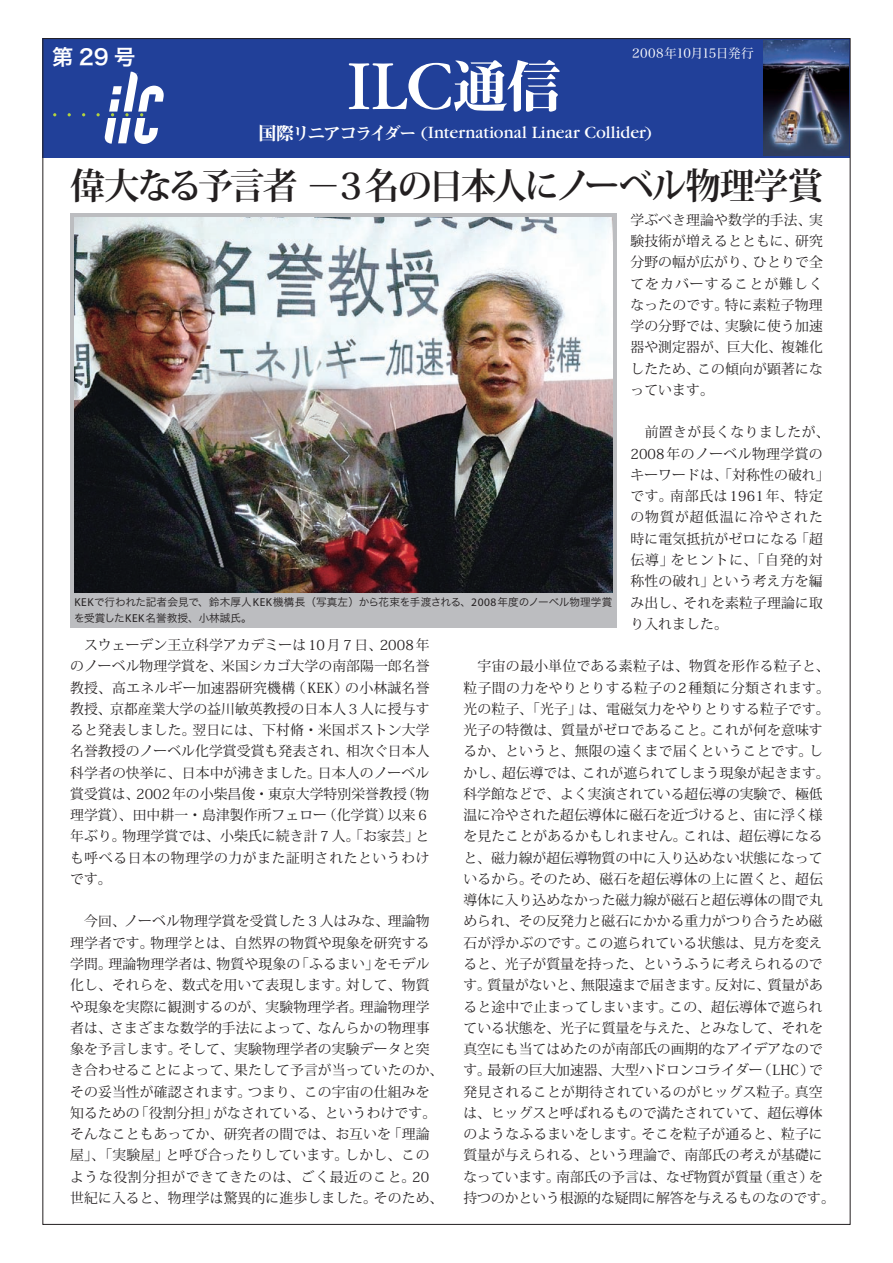
<style>
.page{position:relative;width:893px;height:1263px;background:#fff}
.page>*{position:absolute;margin:0;border:0;box-sizing:border-box;transform-origin:0 0}
.t1{font:73.2px "Garamond";color:#fff}
.t2{font:700 36.15px "Koz Min Std";letter-spacing:-.065em;color:#231f20}
.t3{font:21.3px "Hira Kaku Pro W6";color:#fff}
.t4{font:18px "Garamond";color:#fff}
.t5{font:13.8px/21.3px "Koz Min Std";letter-spacing:.01em;color:#231f20}
.t6{font:12.75px "Hira Min Pro W3";letter-spacing:-.035em;color:#fff}
.t7{font:10.65px/15.9px "Hira Kaku Pro W3";color:#231f20}
.s1{font-family:"Midashi Min Pro MA31";font-size:56.25px}
.s2{font-family:"Midashi Min Pro MA31"}
.s3{font-family:"Myriad";font-size:11.55px}
</style>
<div class="page">
<div style="left:43px;top:38px;width:807px;height:119px;background:#214099"></div>
<img style="left:763px;top:40px;width:85px;height:115px">
<div style="left:70px;top:214px;width:547px;height:414px;background:#bcbdc0"></div>
<svg style="left:96px;top:72px;width:68px;height:72px"></svg>
<img style="left:74px;top:218px;width:538px;height:374px">
<h3 class="t3" style="left:52px;top:37px;width:85px">第29号</h3>
<p class="t6" style="left:632px;top:42px;width:123px">2008年10月15日発行</p>
<h1 class="t1" style="left:347px;top:48px;width:216px">ILC<span class="s1">通信</span></h1>
<h3 class="t4" style="left:258px;top:123px;width:395px"><span class="s2">国際リニアコライダー</span> (International Linear Collider)</h3>
<h2 class="t2" style="left:70px;top:162px;width:754px">偉大なる予言者 －３名の日本人にノーベル物理学賞</h2>
<p class="t5" style="left:630px;top:209px;width:194px;text-align:justify">学ぶべき理論や数学的手法、実験技術が増えるとともに、研究分野の幅が広がり、ひとりで全てをカバーすることが難しくなったのです。特に素粒子物理学の分野では、実験に使う加速器や測定器が、巨大化、複雑化したため、この傾向が顕著になっています。</p>
<p class="t5" style="left:630px;top:422px;width:201px">　前置きが長くなりましたが、<br>2008年のノーベル物理学賞のキーワードは、「対称性の破れ」です。南部氏は1961年、特定の物質が超低温に冷やされた時に電気抵抗がゼロになる「超伝導」をヒントに、「自発的対称性の破れ」という考え方を編み出し、それを素粒子理論に取り入れました。</p>
<p class="t5" style="left:463px;top:656px;width:373px">　宇宙の最小単位である素粒子は、物質を形作る粒子と、粒子間の力をやりとりする粒子の2種類に分類されます。光の粒子、「光子」は、電磁気力をやりとりする粒子です。光子の特徴は、質量がゼロであること。これが何を意味するか、というと、無限の遠くまで届くということです。しかし、超伝導では、これが遮られてしまう現象が起きます。科学館などで、よく実演されている超伝導の実験で、極低温に冷やされた超伝導体に磁石を近づけると、宙に浮く様を見たことがあるかもしれません。これは、超伝導になると、磁力線が超伝導物質の中に入り込めない状態になっているから。そのため、磁石を超伝導体の上に置くと、超伝導体に入り込めなかった磁力線が磁石と超伝導体の間で丸められ、その反発力と磁石にかかる重力がつり合うため磁石が浮かぶのです。この遮られている状態は、見方を変えると、光子が質量を持った、というふうに考えられるのです。質量がないと、無限遠まで届きます。反対に、質量があると途中で止まってしまいます。この、超伝導体で遮られている状態を、光子に質量を与えた、とみなして、それを真空にも当てはめたのが南部氏の画期的なアイデアなのです。最新の巨大加速器、大型ハドロンコライダー（LHC）で発見されることが期待されているのがヒッグス粒子。真空は、ヒッグスと呼ばれるもので満たされていて、超伝導体のようなふるまいをします。そこを粒子が通ると、粒子に質量が与えられる、という理論で、南部氏の考えが基礎になっています。南部氏の予言は、なぜ物質が質量（重さ）を持つのかという根源的な疑問に解答を与えるものなのです。</p>
<p class="t7" style="left:74px;top:593px;width:540px"><span class="s3">KEK</span>で行われた記者会見で、鈴木厚人<span class="s3">KEK</span>機構長（写真左）から花束を手渡される、<span class="s3">2008</span>年度のノーベル物理学賞を受賞した<span class="s3">KEK</span>名誉教授、小林誠氏。</p>
<p class="t5" style="left:70px;top:634px;width:361px;text-align:justify">　スウェーデン王立科学アカデミーは10月７日、2008年のノーベル物理学賞を、米国シカゴ大学の南部陽一郎名誉教授、高エネルギー加速器研究機構（KEK）の小林誠名誉教授、京都産業大学の益川敏英教授の日本人３人に授与すると発表しました。翌日には、下村脩・米国ボストン大学名誉教授のノーベル化学賞受賞も発表され、相次ぐ日本人科学者の快挙に、日本中が沸きました。日本人のノーベル賞受賞は、2002年の小柴昌俊・東京大学特別栄誉教授（物理学賞）、田中耕一・島津製作所フェロー（化学賞）以来６年ぶり。物理学賞では、小柴氏に続き計７人。「お家芸」とも呼べる日本の物理学の力がまた証明されたというわけです。</p>
<p class="t5" style="left:70px;top:911px;width:375px">　今回、ノーベル物理学賞を受賞した３人はみな、理論物理学者です。物理学とは、自然界の物質や現象を研究する学問。理論物理学者は、物質や現象の「ふるまい」をモデル化し、それらを、数式を用いて表現します。対して、物質や現象を実際に観測するのが、実験物理学者。理論物理学者は、さまざまな数学的手法によって、なんらかの物理事象を予言します。そして、実験物理学者の実験データと突き合わせることによって、果たして予言が当っていたのか、その妥当性が確認されます。つまり、この宇宙の仕組みを知るための「役割分担」がなされている、というわけです。そんなこともあってか、研究者の間では、お互いを「理論屋」、「実験屋」と呼び合ったりしています。しかし、このような役割分担ができてきたのは、ごく最近のこと。20世紀に入ると、物理学は驚異的に進歩しました。そのため、</p>
</div>
